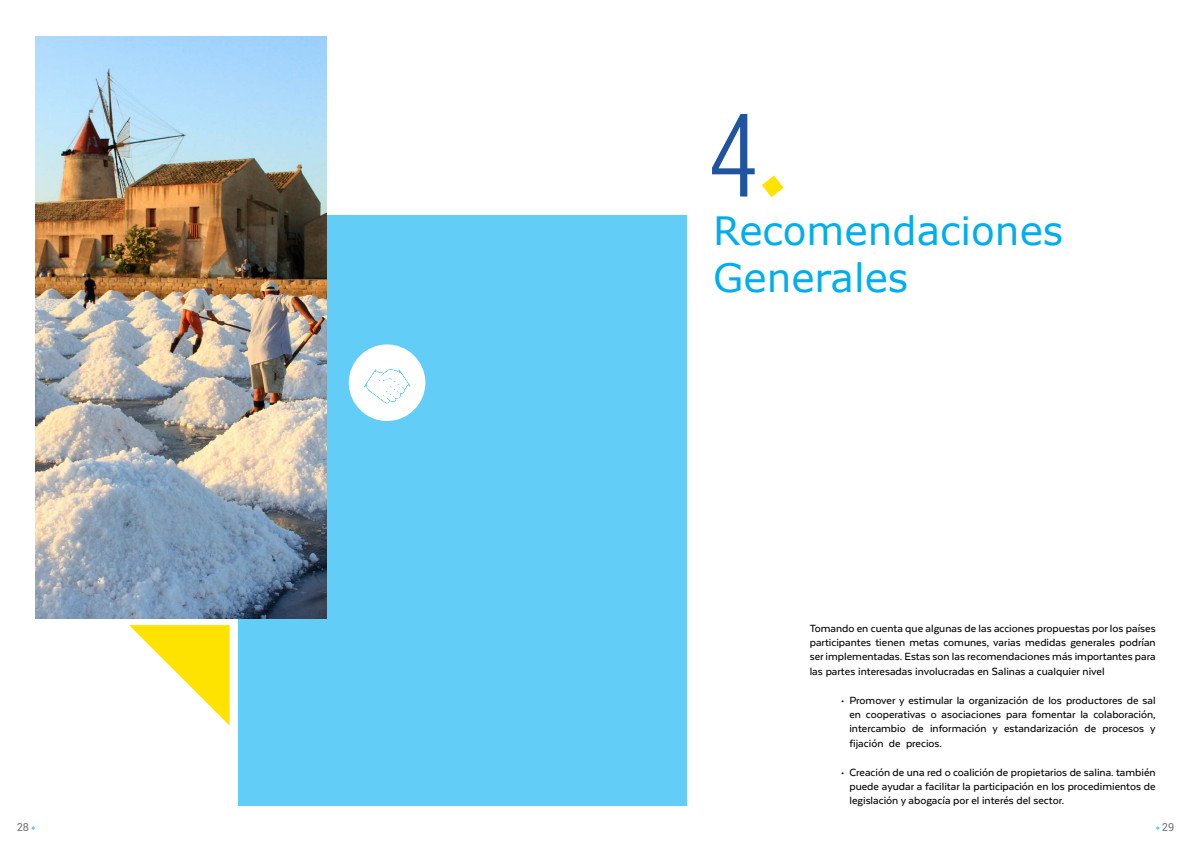
<style>
.page{position:relative;width:1191px;height:842px;background:#fff}
.page>*{position:absolute;margin:0;border:0;box-sizing:border-box;transform-origin:0 0}
.t1{font:300 condensed 111px "Helvetica";color:#21549e}
.t2{font:39px/46.8px "Verdana";color:#00aeef}
.t3{font:500 12px/14.4px "Texta";color:#000;text-align:justify}
.t4{font:11px "Roboto";color:#767276}
</style>
<div class="page">
<svg style="left:31px;top:826px;width:4px;height:4px"></svg>
<div style="left:238px;top:215px;width:448px;height:591px;background:#62cdf6"></div>
<img style="left:36px;top:37px;width:290px;height:581px">
<svg style="left:129px;top:625px;width:101px;height:101px"></svg>
<svg style="left:762px;top:176px;width:21px;height:21px"></svg>
<svg style="left:349px;top:344px;width:76px;height:77px"></svg>
<h1 class="t1" style="left:709px;top:87px;width:51px">4</h1>
<h2 class="t2" style="left:713px;top:208px;width:351px">Recomendaciones<br>Generales</h2>
<p class="t3" style="left:809px;top:621px;width:347px">Tomando en cuenta que algunas de las acciones propuestas por los países participantes tienen metas comunes, varias medidas generales podrían ser implementadas. Estas son las recomendaciones más importantes para las partes interesadas involucradas en Salinas a cualquier nivel</p>
<p class="t3" style="left:849px;top:693px;width:308px;text-indent:-9px">• Promover y estimular la organización de los productores de sal en cooperativas o asociaciones para fomentar la colaboración, intercambio de información y estandarización de procesos y fijación de precios.</p>
<p class="t3" style="left:849px;top:765px;width:308px;text-indent:-9px">• Creación de una red o coalición de propietarios de salina. también puede ayudar a facilitar la participación en los procedimientos de legislación y abogacía por el interés del sector.</p>
<p class="t4" style="left:17px;top:819px;width:14px">28</p>
<p class="t4" style="left:1161px;top:819px;width:14px">29</p>
</div>
